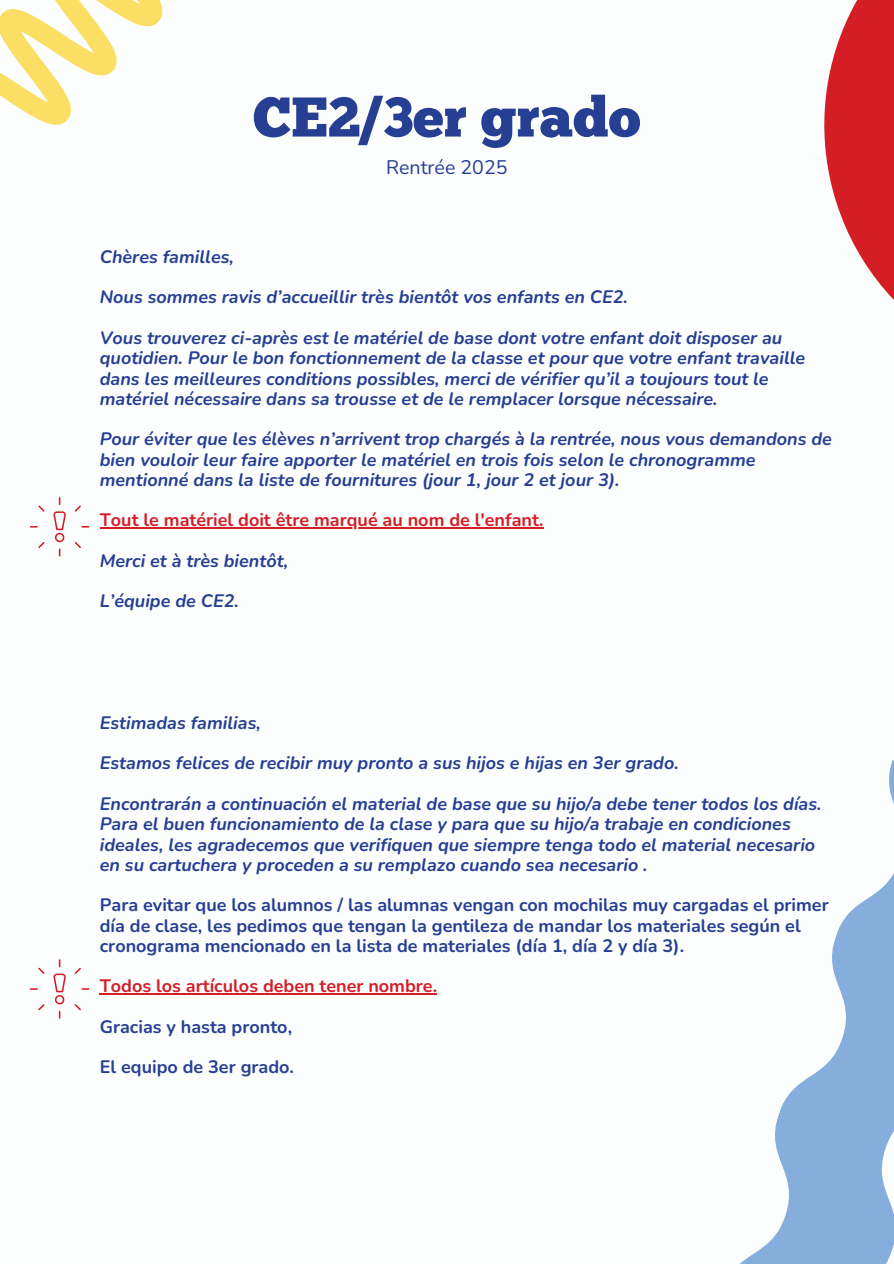
<style>
.page{position:relative;width:894px;height:1264px;background:#fff}
.page>*{position:absolute;margin:0;border:0;box-sizing:border-box;transform-origin:0 0}
.t1{font:55.8px "Chunk Five";color:#263f93}
.t2{font:19.65px "Nunito";color:#263f93}
.t3{font:italic 700 18px/20.2px "Nunito";color:#263f93}
.t4{font:700 18px/20.2px "Nunito";color:#263f93}
.t5{font:700 18px "Nunito";color:#d51d26}
</style>
<div class="page">
<svg style="left:824px;top:0;width:69px;height:299px"></svg>
<svg style="left:0;top:0;width:163px;height:125px"></svg>
<svg style="left:741px;top:760px;width:152px;height:503px"></svg>
<hr style="left:100px;top:527px;width:443px;height:1px;background:#d51d26">
<hr style="left:100px;top:993px;width:337px;height:1px;background:#d51d26">
<svg style="left:53px;top:511px;width:13px;height:31px"></svg>
<svg style="left:75px;top:542px;width:6px;height:6px"></svg>
<svg style="left:38px;top:505px;width:7px;height:6px"></svg>
<svg style="left:38px;top:542px;width:7px;height:6px"></svg>
<svg style="left:75px;top:505px;width:6px;height:6px"></svg>
<svg style="left:53px;top:973px;width:13px;height:31px"></svg>
<svg style="left:75px;top:1004px;width:6px;height:6px"></svg>
<svg style="left:38px;top:967px;width:7px;height:6px"></svg>
<svg style="left:38px;top:1004px;width:7px;height:6px"></svg>
<svg style="left:75px;top:967px;width:6px;height:6px"></svg>
<h1 class="t1" style="left:253px;top:84px;width:389px">CE2/3er grado</h1>
<p class="t2" style="left:386px;top:154px;width:123px">Rentrée 2025</p>
<p class="t3" style="left:100px;top:246px;width:136px">Chères familles,</p>
<p class="t3" style="left:100px;top:286px;width:529px">Nous sommes ravis d’accueillir très bientôt vos enfants en CE2.</p>
<p class="t3" style="left:100px;top:327px;width:706px">Vous trouverez ci-après est le matériel de base dont votre enfant doit disposer au quotidien. Pour le bon fonctionnement de la classe et pour que votre enfant travaille dans les meilleures conditions possibles, merci de vérifier qu’il a toujours tout le matériel nécessaire dans sa trousse et de le remplacer lorsque nécessaire.</p>
<p class="t3" style="left:100px;top:428px;width:733px">Pour éviter que les élèves n’arrivent trop chargés à la rentrée, nous vous demandons de bien vouloir leur faire apporter le matériel en trois fois selon le chronogramme mentionné dans la liste de fournitures (jour 1, jour 2 et jour 3).</p>
<p class="t5" style="left:100px;top:507px;width:445px">Tout le matériel doit être marqué au nom de l'enfant.</p>
<p class="t3" style="left:100px;top:550px;width:190px">Merci et à très bientôt,</p>
<p class="t3" style="left:100px;top:590px;width:141px">L’équipe de CE2.</p>
<p class="t3" style="left:100px;top:712px;width:163px">Estimadas familias,</p>
<p class="t3" style="left:100px;top:752px;width:580px">Estamos felices de recibir muy pronto a sus hijos e hijas en 3er grado.</p>
<p class="t3" style="left:100px;top:793px;width:723px">Encontrarán a continuación el material de base que su hijo/a debe tener todos los días.<br>Para el buen funcionamiento de la clase y para que su hijo/a trabaje en condiciones ideales, les agradecemos que verifiquen que siempre tenga todo el material necesario en su cartuchera y proceden a su remplazo cuando sea necesario .</p>
<p class="t4" style="left:100px;top:894px;width:730px">Para evitar que los alumnos / las alumnas vengan con mochilas muy cargadas el primer día de clase, les pedimos que tengan la gentileza de mandar los materiales según el cronograma mencionado en la lista de materiales (día 1, día 2 y día 3).</p>
<p class="t5" style="left:100px;top:973px;width:339px">Todos los artículos deben tener nombre.</p>
<p class="t4" style="left:100px;top:1015px;width:194px">Gracias y hasta pronto,</p>
<p class="t4" style="left:100px;top:1056px;width:196px">El equipo de 3er grado.</p>
</div>
